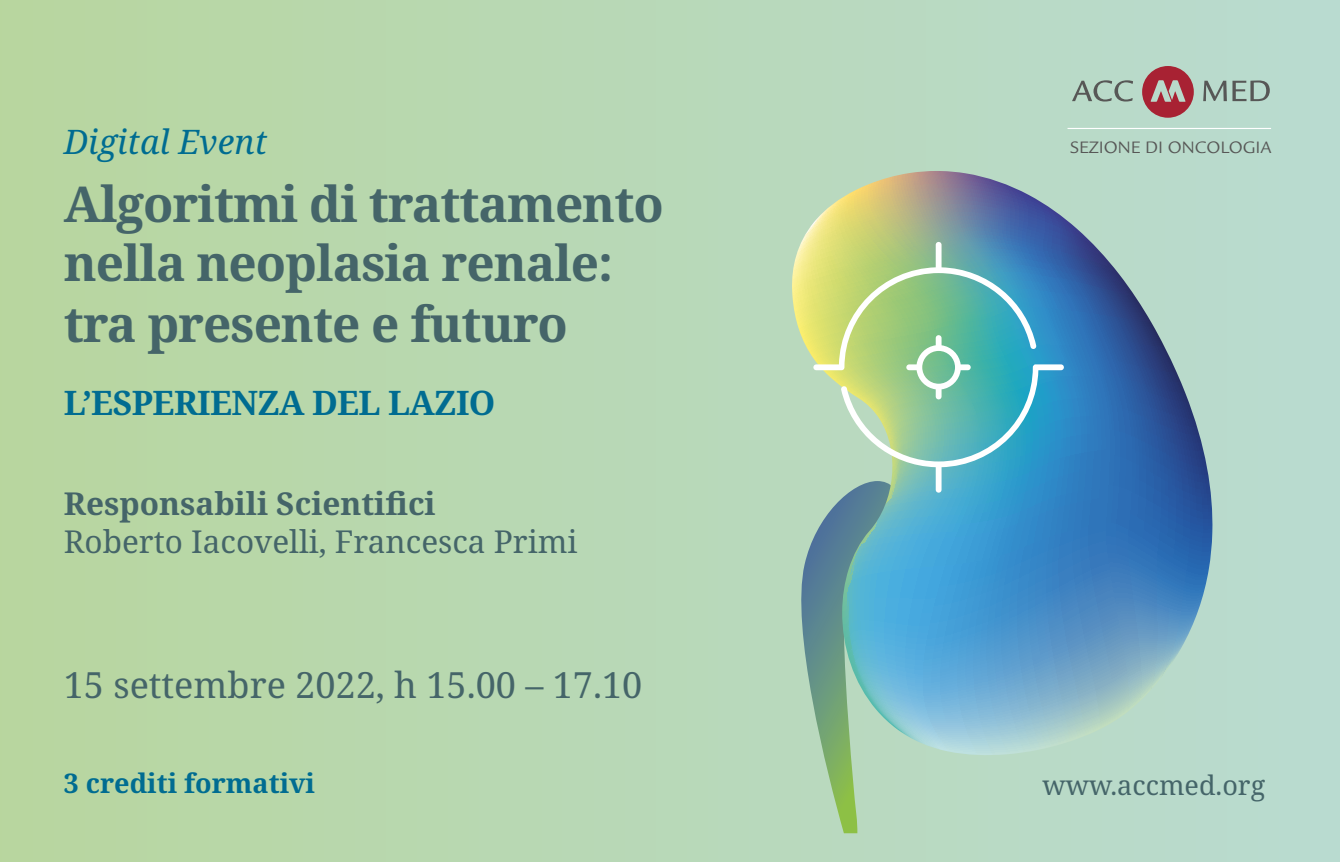
<style>
.page{position:relative;width:1340px;height:862px;background:#fff}
.page>*{position:absolute;margin:0;border:0;box-sizing:border-box;transform-origin:0 0}
.t1{font:700 49.5px/59.9px "Noto Serif";letter-spacing:-.02em;color:#456569}
.t2{font:36px "Noto Serif";color:#456569}
.t3{font:700 33.75px "Noto Serif";letter-spacing:-.02em;color:#006c91}
.t4{font:italic 33.75px "Noto Serif";color:#006c91}
.t5{font:31.5px "Noto Serif";color:#456569}
.t6{font:700 31.5px "Noto Serif";color:#456569}
.t7{font:700 27px "Noto Serif";color:#006c91}
.t8{font:27px "Noto Serif";color:#456569}
.t9{font:18px "Legacy Sans Std";color:#575756}
</style>
<div class="page">
<div style="left:0;top:0;width:1339px;height:861px;background:linear-gradient(to right,#b8d69f,#b9dbd1)"></div>
<svg style="left:790px;top:481px;width:118px;height:351px;background:#b0d3ac"></svg>
<img style="left:792px;top:171px;width:420px;height:584px">
<svg style="left:813px;top:242px;width:250px;height:250px;background:#82bfa9"></svg>
<hr style="left:1067px;top:128px;width:203px;height:1px;background:#fff">
<svg style="left:1071px;top:80px;width:62px;height:21px"></svg>
<svg style="left:1203px;top:81px;width:23px;height:20px"></svg>
<svg style="left:1232px;top:80px;width:37px;height:21px"></svg>
<svg style="left:1142px;top:66px;width:51px;height:52px;background:#ae666b"></svg>
<p class="t4" style="left:64px;top:119px;width:205px">Digital Event</p>
<p class="t1" style="left:64px;top:175px;width:601px">Algoritmi di trattamento nella neoplasia renale: tra presente e futuro</p>
<p class="t3" style="left:64px;top:379px;width:433px">L’ESPERIENZA DEL LAZIO</p>
<p class="t6" style="left:64px;top:481px;width:373px">Responsabili Scientifici</p>
<p class="t5" style="left:64px;top:519px;width:515px">Roberto Iacovelli, Francesca Primi</p>
<p class="t2" style="left:64px;top:660px;width:580px">15 settembre 2022, h 15.00 – 17.10</p>
<p class="t7" style="left:64px;top:764px;width:253px">3 crediti formativi</p>
<p class="t9" style="left:1070px;top:137px;width:203px">SEZIONE DI ONCOLOGIA</p>
<p class="t8" style="left:1042px;top:766px;width:224px">www.accmed.org</p>
</div>
